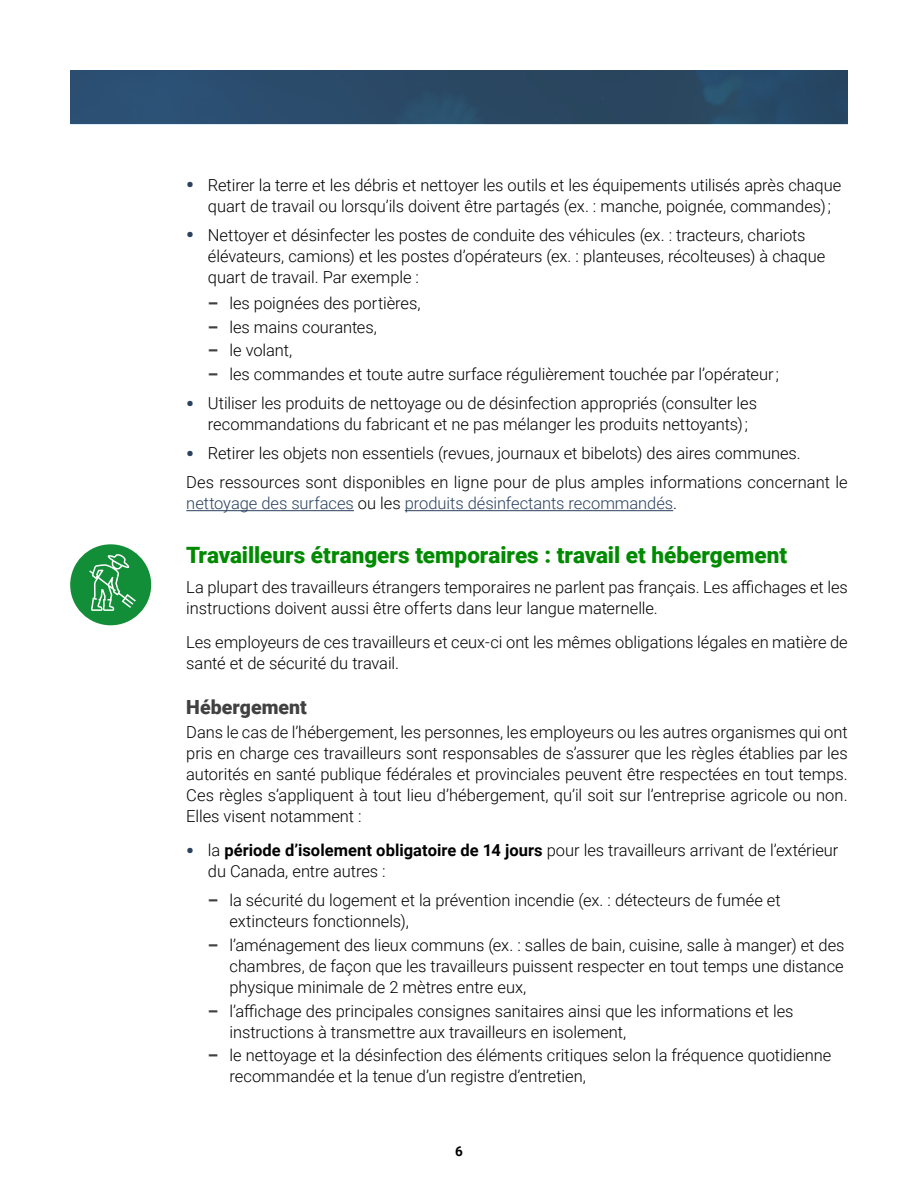
<style>
.page{position:relative;width:918px;height:1188px;background:#fff}
.page>*{position:absolute;margin:0;border:0;box-sizing:border-box;transform-origin:0 0}
.Sous-titre__H2{font:900 22.5px "Roboto";color:#008a00}
.Sous-titre__H3{font:900 19.5px "Roboto";color:#414141}
.Texte_courant__P{font:300 16.5px/21px "Roboto";letter-spacing:-.005em;color:#000}
.t1{font:700 13.5px "Roboto";color:#000}
.s1{font-weight:900;font-size:21px;color:#2b425e}
.s2{font-weight:900;color:#414141}
.s3{color:#2b425e}
.s4{font-weight:700}
</style>
<div class="page">
<img style="left:70px;top:70px;width:778px;height:54px">
<hr style="left:186px;top:510px;width:168px;height:1px;background:#2b425e">
<hr style="left:405px;top:510px;width:268px;height:1px;background:#2b425e">
<div style="left:70px;top:544px;width:81px;height:81px;background:#138e38;border-radius:50%"></div>
<svg style="left:89px;top:554px;width:47px;height:57px"></svg>
<p class="Texte_courant__P" style="left:208px;top:174px;width:635px;text-indent:-22px"><span class="s1">•</span> Retirer la terre et les débris et nettoyer les outils et les équipements utilisés après chaque quart de travail ou lorsqu’ils doivent être partagés (ex. : manche, poignée, commandes) ;</p>
<p class="Texte_courant__P" style="left:208px;top:224px;width:619px;text-indent:-22px"><span class="s1">•</span> Nettoyer et désinfecter les postes de conduite des véhicules (ex. : tracteurs, chariots élévateurs, camions) et les postes d’opérateurs (ex. : planteuses, récolteuses) à chaque quart de travail. Par exemple :</p>
<p class="Texte_courant__P" style="left:208px;top:292px;width:214px"><span class="s2">–</span> les poignées des portières,</p>
<p class="Texte_courant__P" style="left:208px;top:316px;width:171px"><span class="s2">–</span> les mains courantes,</p>
<p class="Texte_courant__P" style="left:208px;top:339px;width:86px"><span class="s2">–</span> le volant,</p>
<p class="Texte_courant__P" style="left:208px;top:363px;width:573px"><span class="s2">–</span> les commandes et toute autre surface régulièrement touchée par l’opérateur ;</p>
<p class="Texte_courant__P" style="left:208px;top:392px;width:551px;text-indent:-22px"><span class="s1">•</span> Utiliser les produits de nettoyage ou de désinfection appropriés (consulter les recommandations du fabricant et ne pas mélanger les produits nettoyants) ;</p>
<p class="Texte_courant__P" style="left:186px;top:442px;width:616px"><span class="s1">•</span> Retirer les objets non essentiels (revues, journaux et bibelots) des aires communes.</p>
<p class="Texte_courant__P" style="left:186px;top:471px;width:663px">Des ressources sont disponibles en ligne pour de plus amples informations concernant le <span class="s3">nettoyage des surfaces</span> ou les <span class="s3">produits désinfectants recommandés</span>.</p>
<h2 class="Sous-titre__H2" style="left:186px;top:540px;width:602px">Travailleurs étrangers temporaires : travail et hébergement</h2>
<p class="Texte_courant__P" style="left:186px;top:576px;width:663px">La plupart des travailleurs étrangers temporaires ne parlent pas français. Les affichages et les instructions doivent aussi être offerts dans leur langue maternelle.</p>
<p class="Texte_courant__P" style="left:186px;top:631px;width:663px">Les employeurs de ces travailleurs et ceux-ci ont les mêmes obligations légales en matière de santé et de sécurité du travail.</p>
<h3 class="Sous-titre__H3" style="left:186px;top:693px;width:122px">Hébergement</h3>
<p class="Texte_courant__P" style="left:186px;top:721px;width:663px;text-align:justify">Dans le cas de l’hébergement, les personnes, les employeurs ou les autres organismes qui ont pris en charge ces travailleurs sont responsables de s’assurer que les règles établies par les autorités en santé publique fédérales et provinciales peuvent être respectées en tout temps.<br>Ces règles s’appliquent à tout lieu d’hébergement, qu’il soit sur l’entreprise agricole ou non.<br>Elles visent notamment :</p>
<p class="Texte_courant__P" style="left:208px;top:839px;width:632px;text-indent:-22px"><span class="s1">•</span> la <span class="s4">période d’isolement obligatoire de 14 jours</span> pour les travailleurs arrivant de l’extérieur du Canada, entre autres :</p>
<p class="Texte_courant__P" style="left:229px;top:889px;width:553px;text-indent:-22px"><span class="s2">–</span> la sécurité du logement et la prévention incendie (ex. : détecteurs de fumée et extincteurs fonctionnels),</p>
<p class="Texte_courant__P" style="left:229px;top:934px;width:617px;text-align:justify;text-indent:-22px"><span class="s2">–</span> l’aménagement des lieux communs (ex. : salles de bain, cuisine, salle à manger) et des chambres, de façon que les travailleurs puissent respecter en tout temps une distance physique minimale de 2 mètres entre eux,</p>
<p class="Texte_courant__P" style="left:229px;top:1000px;width:566px;text-indent:-22px"><span class="s2">–</span> l’affichage des principales consignes sanitaires ainsi que les informations et les instructions à transmettre aux travailleurs en isolement,</p>
<p class="Texte_courant__P" style="left:229px;top:1044px;width:603px;text-indent:-22px"><span class="s2">–</span> le nettoyage et la désinfection des éléments critiques selon la fréquence quotidienne recommandée et la tenue d’un registre d’entretien,</p>
<p class="t1" style="left:455px;top:1141px;width:9px">6</p>
</div>
